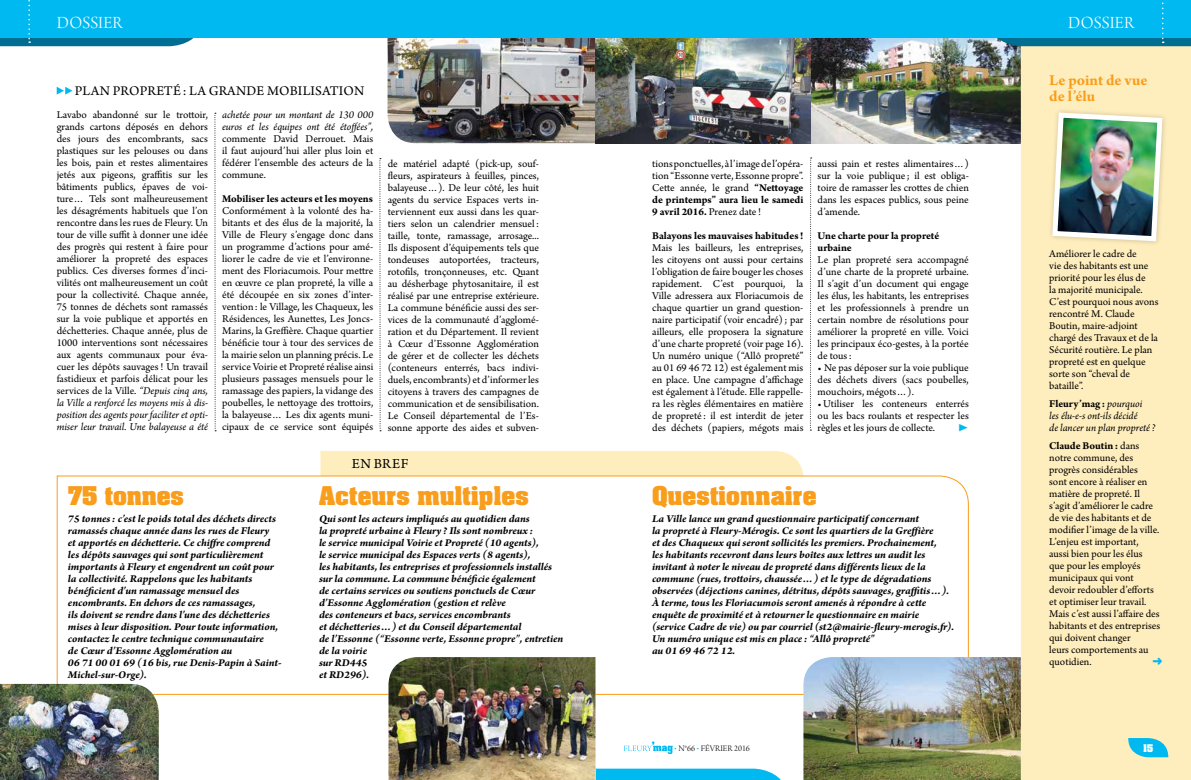
<style>
.page{position:relative;width:1191px;height:780px;background:#fff}
.page>*{position:absolute;margin:0;border:0;box-sizing:border-box;transform-origin:0 0}
.t1{font:700 22px "Aachen Std";letter-spacing:.005em;color:#f99d1c}
.t2{font:18px "Arno Pro Light Display";color:#fff}
.t3{font:700 16px/16px "Arno Pro";color:#f99d1c}
.t4{font:14.5px "Arno Pro";color:#000}
.t5{font:14px "Arno Pro";color:#000}
.t6{font:11px/12px "Arno Pro";color:#000;text-align:justify}
.t7{font:italic 700 11px/12px "Arno Pro";letter-spacing:-.005em;color:#000;scale:1.05 1}
.t8{font:italic 11px/12px "Arno Pro";letter-spacing:-.005em;color:#000}
.t9{font:700 11px/12px "Arno Pro";letter-spacing:-.005em;color:#000}
.t10{font:11px "Zeal";color:#00b9f1}
.t11{font:9px "Arno Pro Light Display";color:#000}
.t12{font:700 9px "Aachen Std";color:#fff}
.s1{font-style:italic}
.s2{font-weight:700}
.s3{font-weight:700;font-style:normal}
.s4{color:#00b9f1}
</style>
<div class="page">
<img style="left:387px;top:38px;width:208px;height:105px">
<img style="left:595px;top:38px;width:216px;height:105px">
<img style="left:811px;top:38px;width:209px;height:105px">
<div style="left:1020px;top:46px;width:171px;height:734px;background:#ffeebd"></div>
<div style="left:320px;top:451px;width:483px;height:24px;background:#ffeebd"></div>
<svg style="left:56px;top:475px;width:913px;height:220px"></svg>
<svg style="left:379px;top:158px;width:2px;height:273px"></svg>
<svg style="left:215px;top:113px;width:1px;height:318px"></svg>
<svg style="left:809px;top:158px;width:2px;height:272px"></svg>
<div style="left:595px;top:0;width:596px;height:38px;background:#00b9f1"></div>
<div style="left:0;top:0;width:595px;height:38px;background:#00b9f1"></div>
<svg style="left:986px;top:2px;width:205px;height:44px"></svg>
<svg style="left:0;top:0;width:194px;height:46px"></svg>
<svg style="left:57px;top:87px;width:15px;height:8px"></svg>
<svg style="left:1128px;top:738px;width:40px;height:19px"></svg>
<div style="left:1047px;top:107px;width:120px;height:139px;background:#ffeebd"></div>
<img style="left:1051px;top:111px;width:114px;height:133px">
<img style="left:0;top:684px;width:159px;height:96px">
<svg style="left:595px;top:657px;width:192px;height:123px"></svg>
<img style="left:388px;top:657px;width:207px;height:123px">
<img style="left:803px;top:657px;width:217px;height:123px">
<svg style="left:1152px;top:657px;width:10px;height:7px"></svg>
<h2 class="t2" style="left:57px;top:13px;width:11px">DOSSIER</h2>
<h2 class="t2" style="left:1068px;top:13px;width:11px">DOSSIER</h2>
<p class="t5" style="left:75px;top:82px;width:10px">plan</p>
<p class="t5" style="left:113px;top:82px;width:10px">propret</p>
<p class="t5" style="left:173px;top:82px;width:46px">é: la grande</p>
<p class="t5" style="left:267px;top:82px;width:10px">mobilisation</p>
<p class="t6" style="left:57px;top:109px;width:153px">Lavabo abandonné sur le trottoir, grands cartons déposés en dehors des jours des encombrants, sacs plastiques sur les pelouses ou dans les bois, pain et restes alimentaires jetés aux pigeons, graffitis sur les bâtiments publics, épaves de voi&shy;ture… Tels sont malheureusement les désagréments habituels que l’on rencontre dans les rues de Fleury. Un tour de ville suffit à donner une idée des progrès qui restent à faire pour améliorer la propreté des espaces publics. Ces diverses formes d’inci&shy;vilités ont malheureusement un coût pour la collectivité. Chaque année, 75 tonnes de déchets sont ramassés sur la voie publique et apportés en déchetteries. Chaque année, plus de 1000 interventions sont nécessaires aux agents communaux pour éva&shy;cuer les dépôts sauvages! Un travail fastidieux et parfois délicat pour les services de la Ville. <span class="s1">“Depuis cinq ans, la Ville a renforcé les moyens mis à dis&shy;position des agents pour faciliter et opti&shy;miser leur travail. Une balayeuse a été</span></p>
<p class="t8" style="left:222px;top:109px;width:153px">achetée pour un montant de 130 000 euros et les équipes ont été étoffées”,</p>
<p class="t6" style="left:222px;top:133px;width:153px">commente David Derrouet. Mais il faut aujourd’hui aller plus loin et fédérer l’ensemble des acteurs de la commune.</p>
<p class="t9" style="left:222px;top:193px;width:152px">Mobiliser les acteurs et les moyens</p>
<p class="t6" style="left:222px;top:205px;width:153px">Conformément à la volonté des ha&shy;bitants et des élus de la majorité, la Ville de Fleury s’engage donc dans un programme d’actions pour amé&shy;liorer le cadre de vie et l’environne&shy;ment des Floriacumois. Pour mettre en œuvre ce plan propreté, la ville a été découpée en six zones d’inter&shy;vention : le Village, les Chaqueux, les Résidences, les Aunettes, Les Joncs-Marins, la Greffière. Chaque quartier bénéficie tour à tour des services de la mairie selon un planning précis. Le service Voirie et Propreté réalise ainsi plusieurs passages mensuels pour le ramassage des papiers, la vidange des poubelles, le nettoyage des trottoirs, la balayeuse… Les dix agents muni&shy;cipaux de ce service sont équipés</p>
<p class="t6" style="left:388px;top:158px;width:153px">de matériel adapté (pick-up, souf&shy;fleurs, aspirateurs à feuilles, pinces, balayeuse…). De leur côté, les huit agents du service Espaces verts in&shy;terviennent eux aussi dans les quar&shy;tiers selon un calendrier mensuel: taille, tonte, ramassage, arrosage...<br>Ils disposent d’équipements tels que tondeuses autoportées, tracteurs, rotofils, tronçonneuses, etc. Quant au désherbage phytosanitaire, il est réalisé par une entreprise extérieure.<br>La commune bénéficie aussi des ser&shy;vices de la communauté d’agglomé&shy;ration et du Département. Il revient à Cœur d’Essonne Agglomération de gérer et de collecter les déchets (conteneurs enterrés, bacs indivi&shy;duels, encombrants) et d’informer les citoyens à travers des campagnes de communication et de sensibilisation.<br>Le Conseil départemental de l’Es&shy;sonne apporte des aides et subven-</p>
<h3 class="t4" style="left:352px;top:456px;width:32px">en bref</h3>
<h1 class="t1" style="left:68px;top:479px;width:117px">75 tonnes</h1>
<p class="t7" style="left:68px;top:513px;width:205px">75 tonnes: c’est le poids total des déchets directs ramassés chaque année dans les rues de Fleury<br>et apportés en déchetterie. Ce chiffre comprend les dépôts sauvages qui sont particulièrement importants à Fleury et engendrent un coût pour la collectivité. Rappelons que les habitants bénéficient d’un ramassage mensuel des encombrants. En dehors de ces ramassages,<br>ils doivent se rendre dans l’une des déchetteries mises à leur disposition. Pour toute information, contactez le centre technique communautaire<br>de Cœur d’Essonne Agglomération au<br>06 71 00 01 69 (16 bis, rue Denis-Papin à Saint-Michel-sur-Orge).</p>
<h1 class="t1" style="left:319px;top:479px;width:211px">Acteurs multiples</h1>
<p class="t7" style="left:319px;top:513px;width:234px">Qui sont les acteurs impliqués au quotidien dans<br>la propreté urbaine à Fleury ? Ils sont nombreux :<br>le service municipal Voirie et Propreté (10 agents),<br>le service municipal des Espaces verts (8 agents),<br>les habitants, les entreprises et professionnels installés sur la commune. La commune bénéficie également<br>de certains services ou soutiens ponctuels de Cœur d’Essonne Agglomération (gestion et relève<br>des conteneurs et bacs, services encombrants<br>et déchetteries…) et du Conseil départemental<br>de l’Essonne (“Essonne verte, Essonne propre”, entretien de la voirie<br>sur RD445<br>et RD296).</p>
<p class="t6" style="left:652px;top:158px;width:153px">tions ponctuelles, à l’image de l’opéra&shy;tion “Essonne verte, Essonne propre”.<br>Cette année, le grand <span class="s2">“Nettoyage de printemps” aura lieu le samedi 9 avril 2016.</span> Prenez date !</p>
<p class="t9" style="left:652px;top:230px;width:153px">Balayons les mauvaises habitudes!</p>
<p class="t6" style="left:652px;top:242px;width:153px">Mais les bailleurs, les entreprises, les citoyens ont aussi pour certains l’obligation de faire bouger les choses rapidement. C’est pourquoi, la Ville adressera aux Floriacumois de chaque quartier un grand question&shy;naire participatif (voir encadré) ; par ailleurs, elle proposera la signature d’une charte propreté (voir page 16).<br>Un numéro unique (“Allô propreté” au 01 69 46 72 12) est également mis en place. Une campagne d’affichage est également à l’étude. Elle rappelle&shy;ra les règles élémentaires en matière de propreté : il est interdit de jeter des déchets (papiers, mégots mais</p>
<p class="t6" style="left:817px;top:158px;width:153px">aussi pain et restes alimentaires…) sur la voie publique ; il est obliga&shy;toire de ramasser les crottes de chien dans les espaces publics, sous peine d’amende.</p>
<p class="t9" style="left:817px;top:230px;width:123px">Une charte pour la propreté urbaine</p>
<p class="t6" style="left:817px;top:254px;width:153px">Le plan propreté sera accompagné d’une charte de la propreté urbaine.<br>Il s’agit d’un document qui engage les élus, les habitants, les entreprises et les professionnels à prendre un certain nombre de résolutions pour améliorer la propreté en ville. Voici les principaux éco-gestes, à la portée de tous:</p>
<p class="t6" style="left:817px;top:362px;width:153px">• Ne pas déposer sur la voie publique des déchets divers (sacs poubelles, mouchoirs, mégots…).</p>
<p class="t6" style="left:817px;top:398px;width:153px">•Utiliser les conteneurs enterrés ou les bacs roulants et respecter les règles et les jours de collecte.</p>
<p class="t10" style="left:957px;top:422px;width:12px">®</p>
<h1 class="t1" style="left:652px;top:479px;width:166px">Questionnaire</h1>
<p class="t7" style="left:652px;top:513px;width:289px">La Ville lance un grand questionnaire participatif concernant<br>la propreté à Fleury-Mérogis. Ce sont les quartiers de la Greffière<br>et des Chaqueux qui seront sollicités les premiers. Prochainement,<br>les habitants recevront dans leurs boîtes aux lettres un audit les invitant à noter le niveau de propreté dans différents lieux de la commune (rues, trottoirs, chaussée…) et le type de dégradations observées (déjections canines, détritus, dépôts sauvages, graffitis…). à terme, tous les Floriacumois seront amenés à répondre à cette enquête de proximité et à retourner le questionnaire en mairie (service Cadre de vie) ou par courriel (st2@mairie-fleury-merogis.fr).<br>Un numéro unique est mis en place: “Allô propreté”<br>au 01 69 46 72 12.</p>
<h3 class="t3" style="left:1049px;top:73px;width:100px">Le point de vue de l’élu</h3>
<p class="t6" style="left:1049px;top:248px;width:111px;text-align:left">Améliorer le cadre de<br>vie des habitants est une priorité pour les élus de<br>la majorité municipale.<br>C’est pourquoi nous avons rencontré M. Claude<br>Boutin, maire-adjoint chargé des Travaux et de la<br>Sécurité routière. Le plan propreté est en quelque sorte son “cheval de bataille”.</p>
<p class="t8" style="left:1049px;top:398px;width:108px"><span class="s3">Fleury’mag :</span> pourquoi<br>les élu-e-s ont-ils décidé<br>de lancer un plan propreté?</p>
<p class="t6" style="left:1049px;top:440px;width:112px;text-align:left"><span class="s2">Claude Boutin:</span> dans notre commune, des progrès considérables<br>sont encore à réaliser en matière de propreté. Il s’agit d’améliorer le cadre de vie des habitants et de modifier l’image de la ville.<br>L’enjeu est important, aussi bien pour les élus que pour les employés municipaux qui vont devoir redoubler d’efforts et optimiser leur travail.<br>Mais c’est aussi l’affaire des habitants et des entreprises qui doivent changer<br>leurs comportements au quotidien.</p>
<p class="t11" style="left:674px;top:743px;width:77px"><span class="s4">•</span> N°66 <span class="s4">•</span> FÉVRIER 2016</p>
<p class="t12" style="left:1143px;top:741px;width:12px">15</p>
</div>
